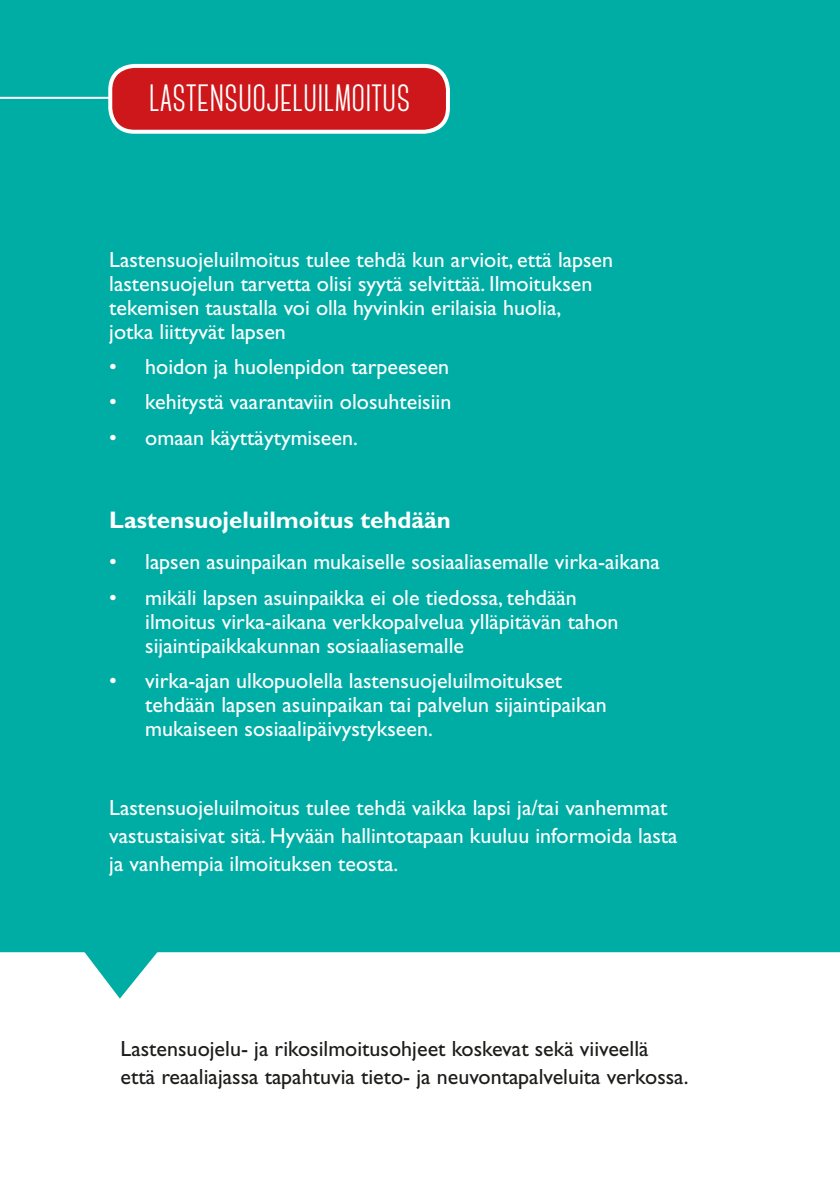
<style>
.page{position:relative;width:840px;height:1191px;background:#fff}
.page>*{position:absolute;margin:0;border:0;box-sizing:border-box;transform-origin:0 0}
.t1{font:700 38px "Canter";color:#fff}
.t2{font:700 24px "Gill Sans";color:#fff}
.t3{font:22px/24px "Gill Sans";color:#fff}
.t4{font:22px/28px "Gill Sans";color:#1d1d1b}
</style>
<div class="page">
<svg style="left:40px;top:952px;width:161px;height:46px"></svg>
<div style="left:0;top:0;width:839px;height:952px;background:#00ada5"></div>
<hr style="left:0;top:97px;width:109px;height:2px;background:#fff">
<div style="left:110px;top:66px;width:337px;height:66px;background:#cd171a;border-radius:24px"></div>
<div style="left:108px;top:64px;width:341px;height:70px;border:4px solid #fff;border-radius:24px"></div>
<svg style="left:839px;top:0;width:1px;height:952px"></svg>
<h1 class="t1" style="left:149px;top:79px;width:263px">LASTENSUOJELUILMOITUS</h1>
<p class="t3" style="left:109px;top:247px;width:505px">Lastensuojeluilmoitus tulee tehdä kun arvioit, että lapsen lastensuojelun tarvetta olisi syytä selvittää. Ilmoituksen tekemisen taustalla voi olla hyvinkin erilaisia huolia,<br>jotka liittyvät lapsen</p>
<p class="t3" style="left:109px;top:354px;width:341px">• hoidon ja huolenpidon tarpeeseen</p>
<p class="t3" style="left:109px;top:390px;width:343px">• kehitystä vaarantaviin olosuhteisiin</p>
<p class="t3" style="left:109px;top:425px;width:250px">• omaan käyttäytymiseen.</p>
<p class="t2" style="left:109px;top:506px;width:343px">Lastensuojeluilmoitus tehdään</p>
<p class="t3" style="left:109px;top:549px;width:551px">• lapsen asuinpaikan mukaiselle sosiaaliasemalle virka-aikana</p>
<p class="t3" style="left:145px;top:585px;width:474px;text-indent:-36px">• mikäli lapsen asuinpaikka ei ole tiedossa, tehdään ilmoitus virka-aikana verkkopalvelua ylläpitävän tahon sijaintipaikkakunnan sosiaaliasemalle</p>
<p class="t3" style="left:145px;top:668px;width:463px;text-indent:-36px">• virka-ajan ulkopuolella lastensuojeluilmoitukset tehdään lapsen asuinpaikan tai palvelun sijaintipaikan mukaiseen sosiaalipäivystykseen.</p>
<p class="t3" style="left:109px;top:794px;width:569px;line-height:28px">Lastensuojeluilmoitus tulee tehdä vaikka lapsi ja/tai vanhemmat vastustaisivat sitä. Hyvään hallintotapaan kuuluu informoida lasta ja vanhempia ilmoituksen teosta.</p>
<p class="t4" style="left:120px;top:1034px;width:569px">Lastensuojelu- ja rikosilmoitusohjeet koskevat sekä viiveellä että reaaliajassa tapahtuvia tieto- ja neuvontapalveluita verkossa.</p>
</div>
